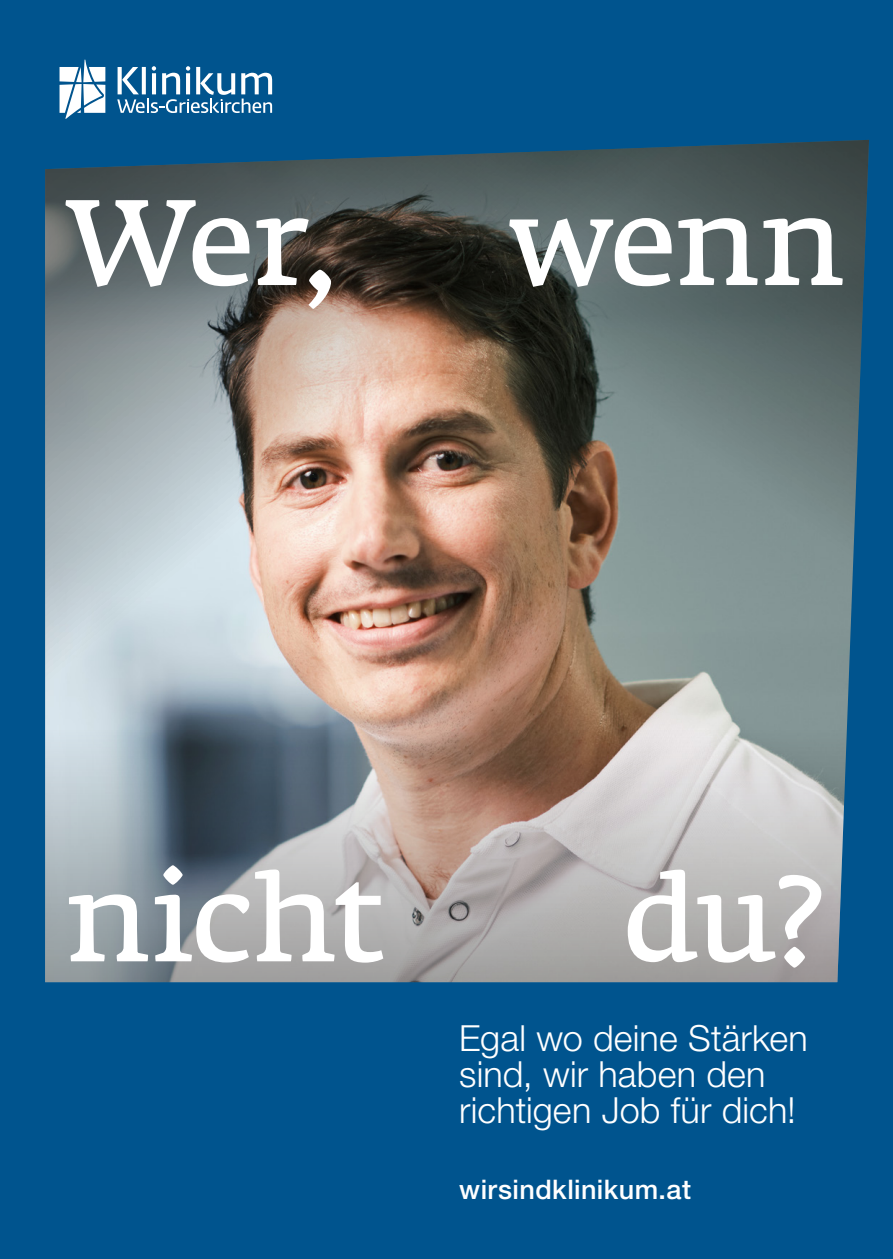
<style>
.page{position:relative;width:893px;height:1259px;background:#00548e}
.page>*{position:absolute;margin:0;border:0;box-sizing:border-box;transform-origin:0 0}
.Titel_Zusatztext{font:120px "Fedra Serif A Std Demi";letter-spacing:-.015em;color:#fff}
.Titel_Zusatztext-2{font:300 36px/36px "Helvetica Neue LT Pro";letter-spacing:.005em;color:#fff}
.Titel_Zusatztext-3{font:500 27px "Helvetica Neue LT Pro";letter-spacing:.015em;color:#fff}
</style>
<div class="page">
<img style="left:45px;top:140px;width:824px;height:842px">
<svg style="left:60px;top:60px;width:45px;height:59px"></svg>
<svg style="left:117px;top:66px;width:155px;height:47px"></svg>
<p class="Titel_Zusatztext" style="left:65px;top:164px;width:271px">Wer,</p>
<p class="Titel_Zusatztext" style="left:508px;top:164px;width:337px">wenn</p>
<p class="Titel_Zusatztext" style="left:65px;top:840px;width:321px">nicht</p>
<p class="Titel_Zusatztext" style="left:623px;top:840px;width:200px">du?</p>
<p class="Titel_Zusatztext-2" style="left:459px;top:1019px;width:350px">Egal wo deine Stärken sind, wir haben den richtigen Job für dich!</p>
<p class="Titel_Zusatztext-3" style="left:459px;top:1173px;width:233px">wirsindklinikum.at</p>
</div>
